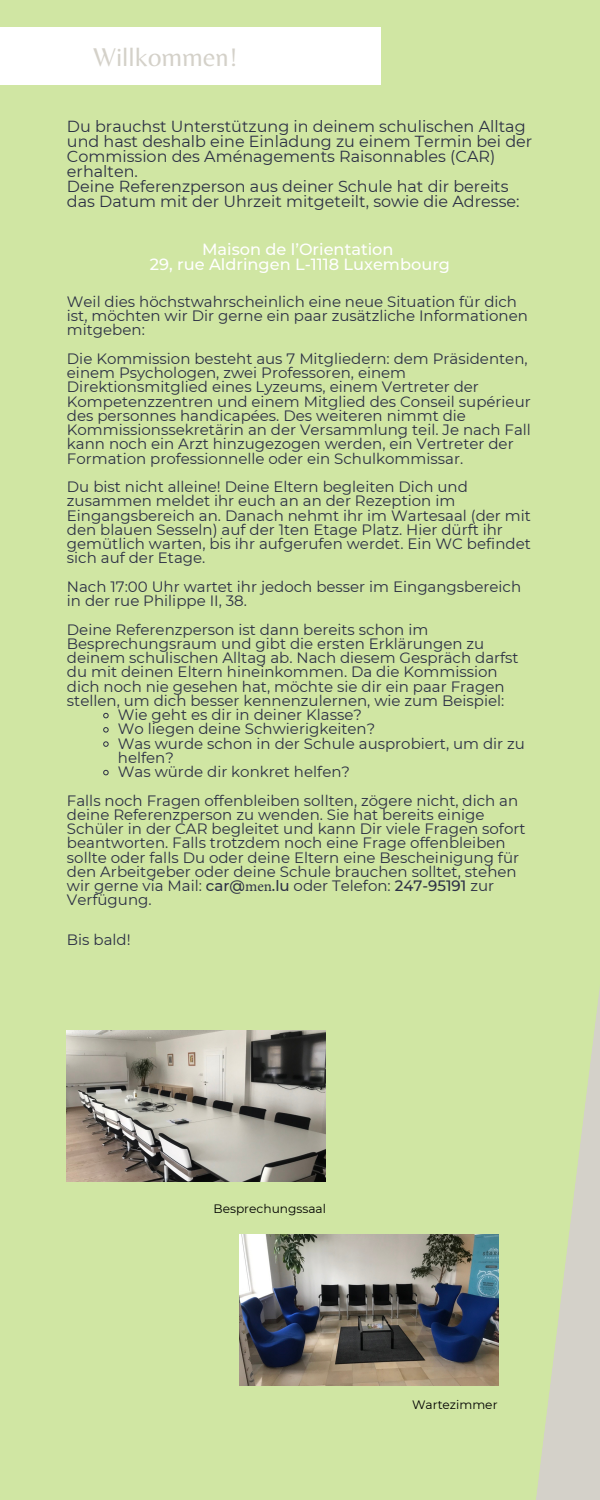
<style>
.page{position:relative;width:600px;height:1500px;background:#d0e6a3}
.page>*{position:absolute;margin:0;border:0;box-sizing:border-box;transform-origin:0 0}
.t1{font:26.8px "Belleza";color:#d4d1c9}
.t2{font:500 16.2px/15px "Montserrat";color:#fff;text-align:center}
.t3{font:16px/15px "Montserrat";color:#2c3045}
.t4{font:15px/14.2px "Montserrat";color:#2c3045}
.t5{font:12.2px "Montserrat";color:#000}
.s1{font-weight:500}
.s2{font-family:"Minion Pro"}
</style>
<div class="page">
<svg style="left:536px;top:988px;width:64px;height:512px"></svg>
<div style="left:0;top:28px;width:380px;height:57px;background:#fff"></div>
<img style="left:67px;top:1031px;width:259px;height:150px">
<svg style="left:103px;top:712px;width:6px;height:7px"></svg>
<svg style="left:103px;top:727px;width:6px;height:6px"></svg>
<svg style="left:103px;top:741px;width:6px;height:6px"></svg>
<svg style="left:103px;top:769px;width:6px;height:7px"></svg>
<img style="left:239px;top:1235px;width:259px;height:151px">
<h1 class="t1" style="left:93px;top:41px;width:146px">Willkommen!</h1>
<p class="t3" style="left:67px;top:119px;width:467px">Du brauchst Unterstützung in deinem schulischen Alltag und hast deshalb eine Einladung zu einem Termin bei der Commission des Aménagements Raisonnables (CAR) erhalten.<br>Deine Referenzperson aus deiner Schule hat dir bereits das Datum mit der Uhrzeit mitgeteilt, sowie die Adresse:</p>
<p class="t2" style="left:150px;top:241px;width:302px">Maison de l’Orientation<br>29, rue Aldringen L-1118 Luxembourg</p>
<p class="t4" style="left:67px;top:294px;width:462px">Weil dies höchstwahrscheinlich eine neue Situation für dich ist, möchten wir Dir gerne ein paar zusätzliche Informationen mitgeben:</p>
<p class="t4" style="left:67px;top:351px;width:466px">Die Kommission besteht aus 7 Mitgliedern: dem Präsidenten, einem Psychologen, zwei Professoren, einem Direktionsmitglied eines Lyzeums, einem Vertreter der Kompetenzzentren und einem Mitglied des Conseil supérieur des personnes handicapées. Des weiteren nimmt die Kommissionssekretärin an der Versammlung teil. Je nach Fall kann noch ein Arzt hinzugezogen werden, ein Vertreter der Formation professionnelle oder ein Schulkommissar.</p>
<p class="t4" style="left:67px;top:480px;width:466px">Du bist nicht alleine! Deine Eltern begleiten Dich und zusammen meldet ihr euch an an der Rezeption im Eingangsbereich an. Danach nehmt ihr im Wartesaal (der mit den blauen Sesseln) auf der 1ten Etage Platz. Hier dürft ihr gemütlich warten, bis ihr aufgerufen werdet. Ein WC befindet sich auf der Etage.</p>
<p class="t4" style="left:67px;top:579px;width:456px">Nach 17:00 Uhr wartet ihr jedoch besser im Eingangsbereich in der rue Philippe II, 38.</p>
<p class="t4" style="left:67px;top:622px;width:453px">Deine Referenzperson ist dann bereits schon im Besprechungsraum und gibt die ersten Erklärungen zu deinem schulischen Alltag ab. Nach diesem Gespräch darfst du mit deinen Eltern hineinkommen. Da die Kommission dich noch nie gesehen hat, möchte sie dir ein paar Fragen stellen, um dich besser kennenzulernen, wie zum Beispiel:</p>
<p class="t4" style="left:118px;top:708px;width:409px">Wie geht es dir in deiner Klasse?<br>Wo liegen deine Schwierigkeiten?<br>Was wurde schon in der Schule ausprobiert, um dir zu helfen?<br>Was würde dir konkret helfen?</p>
<p class="t4" style="left:67px;top:793px;width:460px">Falls noch Fragen offenbleiben sollten, zögere nicht, dich an deine Referenzperson zu wenden. Sie hat bereits einige Schüler in der CAR begleitet und kann Dir viele Fragen sofort beantworten. Falls trotzdem noch eine Frage offenbleiben sollte oder falls Du oder deine Eltern eine Bescheinigung für den Arbeitgeber oder deine Schule brauchen solltet, stehen wir gerne via Mail: <span class="s1">car@</span><span class="s2">men</span><span class="s1">.lu</span> oder Telefon: <span class="s1">247-95191</span> zur Verfügung.</p>
<p class="t4" style="left:67px;top:933px;width:65px">Bis bald!</p>
<p class="t5" style="left:214px;top:1201px;width:114px">Besprechungssaal</p>
<p class="t5" style="left:412px;top:1397px;width:87px">Wartezimmer</p>
</div>
